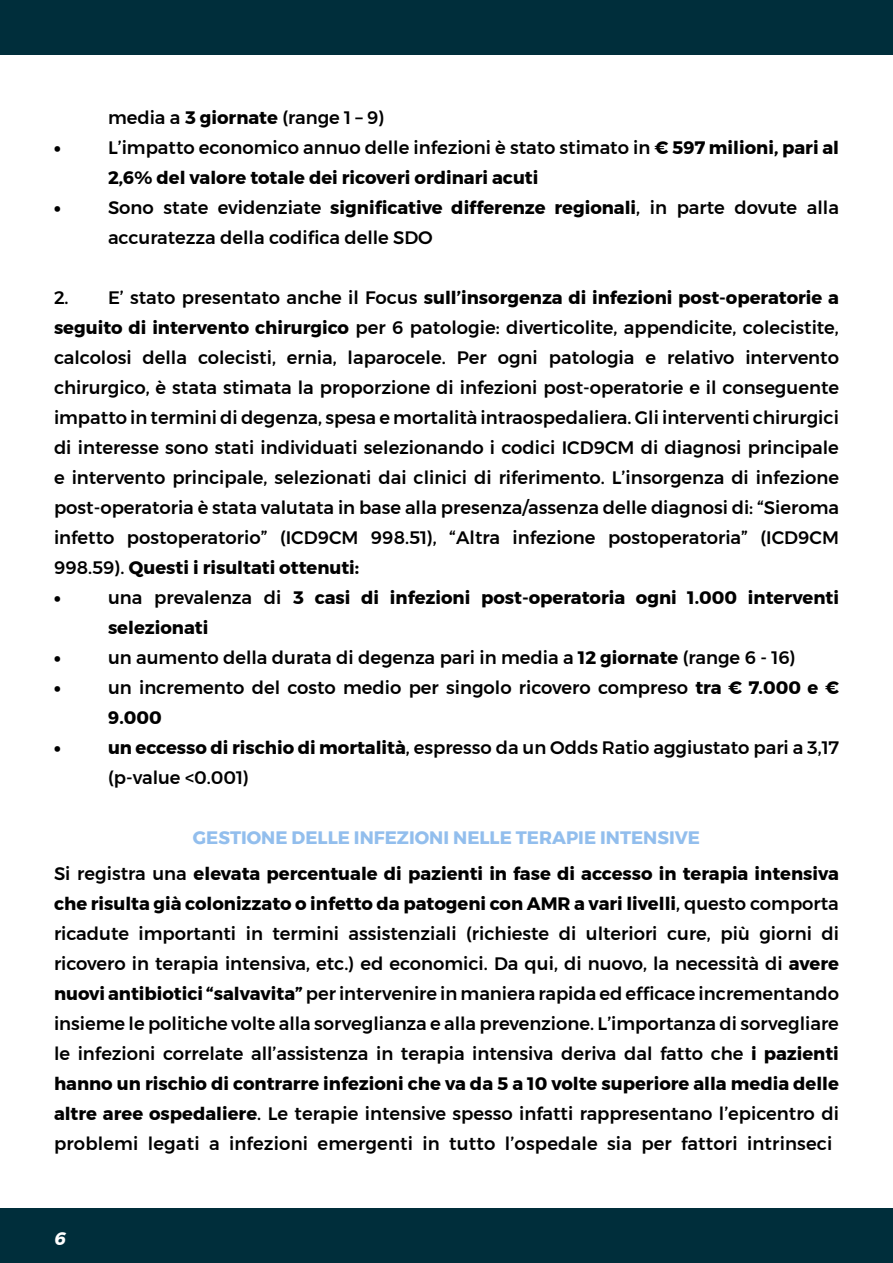
<style>
.page{position:relative;width:893px;height:1263px;background:#fff}
.page>*{position:absolute;margin:0;border:0;box-sizing:border-box;transform-origin:0 0}
.t1{font:500 18px/30px "Montserrat";color:#000}
.t2{font:700 18px/30px "Montserrat";color:#000}
.t3{font:900 18px "Montserrat";color:#000}
.t4{font:italic 700 18px "Montserrat";color:#fff}
.s1{font-weight:700}
.s2{font-weight:500}
.s3{font-weight:900}
.s4{color:#92beed}
</style>
<div class="page">
<div style="left:0;top:1209px;width:893px;height:54px;background:#002e3b"></div>
<div style="left:0;top:0;width:893px;height:54px;background:#002e3b"></div>
<p class="t1" style="left:108px;top:102px;width:278px">media a <span class="s1">3 giornate</span> (range 1 – 9)</p>
<p class="t3" style="left:54px;top:133px;width:8px">•</p>
<p class="t2" style="left:108px;top:132px;width:732px"><span class="s2">L’impatto economico annuo delle infezioni è stato stimato in</span> € 597 milioni, pari al<br>2,6% del valore totale dei ricoveri ordinari acuti</p>
<p class="t3" style="left:54px;top:193px;width:8px">•</p>
<p class="t1" style="left:108px;top:192px;width:732px">Sono state evidenziate <span class="s1">significative differenze regionali</span>, in parte dovute alla accuratezza della codifica delle SDO</p>
<p class="t1" style="left:54px;top:282px;width:786px">2. E’ stato presentato anche il Focus <span class="s1">sull’insorgenza di infezioni post-operatorie a seguito di intervento chirurgico</span> per 6 patologie: diverticolite, appendicite, colecistite, calcolosi della colecisti, ernia, laparocele. Per ogni patologia e relativo intervento chirurgico, è stata stimata la proporzione di infezioni post-operatorie e il conseguente impatto in termini di degenza, spesa e mortalità intraospedaliera. Gli interventi chirurgici di interesse sono stati individuati selezionando i codici ICD9CM di diagnosi principale e intervento principale, selezionati dai clinici di riferimento. L’insorgenza di infezione post-operatoria è stata valutata in base alla presenza/assenza delle diagnosi di: “Sieroma infetto postoperatorio” (ICD9CM 998.51), “Altra infezione postoperatoria” (ICD9CM 998.59). <span class="s1">Questi i risultati ottenuti:<br></span><span class="s3">•</span></p>
<p class="t2" style="left:108px;top:582px;width:732px"><span class="s2">una prevalenza di</span> 3 casi di infezioni post-operatoria ogni 1.000 interventi selezionati</p>
<p class="t3" style="left:54px;top:643px;width:8px">•</p>
<p class="t1" style="left:108px;top:642px;width:689px">un aumento della durata di degenza pari in media a <span class="s1">12 giornate</span> (range 6 - 16)</p>
<p class="t3" style="left:54px;top:673px;width:8px">•</p>
<p class="t1" style="left:108px;top:672px;width:732px">un incremento del costo medio per singolo ricovero compreso <span class="s1">tra € 7.000 e €<br>9.000</span></p>
<p class="t3" style="left:54px;top:733px;width:8px">•</p>
<p class="t1" style="left:108px;top:732px;width:732px"><span class="s1">un eccesso di rischio di mortalità</span>, espresso da un Odds Ratio aggiustato pari a 3,17 (p-value &lt;0.001)</p>
<p class="t2" style="left:54px;top:819px;width:786px;line-height:36px;text-align:center"><span class="s4">GESTIONE DELLE INFEZIONI NELLE TERAPIE INTENSIVE<br></span><span class="s2">Si registra una</span> elevata percentuale di pazienti in fase di accesso in terapia intensiva</p>
<p class="t1" style="left:54px;top:888px;width:786px;text-align:justify"><span class="s1">che risulta già colonizzato o infetto da patogeni con AMR a vari livelli</span>, questo comporta ricadute importanti in termini assistenziali (richieste di ulteriori cure, più giorni di ricovero in terapia intensiva, etc.) ed economici. Da qui, di nuovo, la necessità di <span class="s1">avere nuovi antibiotici “salvavita”</span> per intervenire in maniera rapida ed efficace incrementando insieme le politiche volte alla sorveglianza e alla prevenzione. L’importanza di sorvegliare le infezioni correlate all’assistenza in terapia intensiva deriva dal fatto che <span class="s1">i pazienti hanno un rischio di contrarre infezioni che va da 5 a 10 volte superiore alla media delle altre aree ospedaliere</span>. Le terapie intensive spesso infatti rappresentano l’epicentro di problemi legati a infezioni emergenti in tutto l’ospedale sia per fattori intrinseci</p>
<p class="t4" style="left:54px;top:1224px;width:14px">6</p>
</div>
